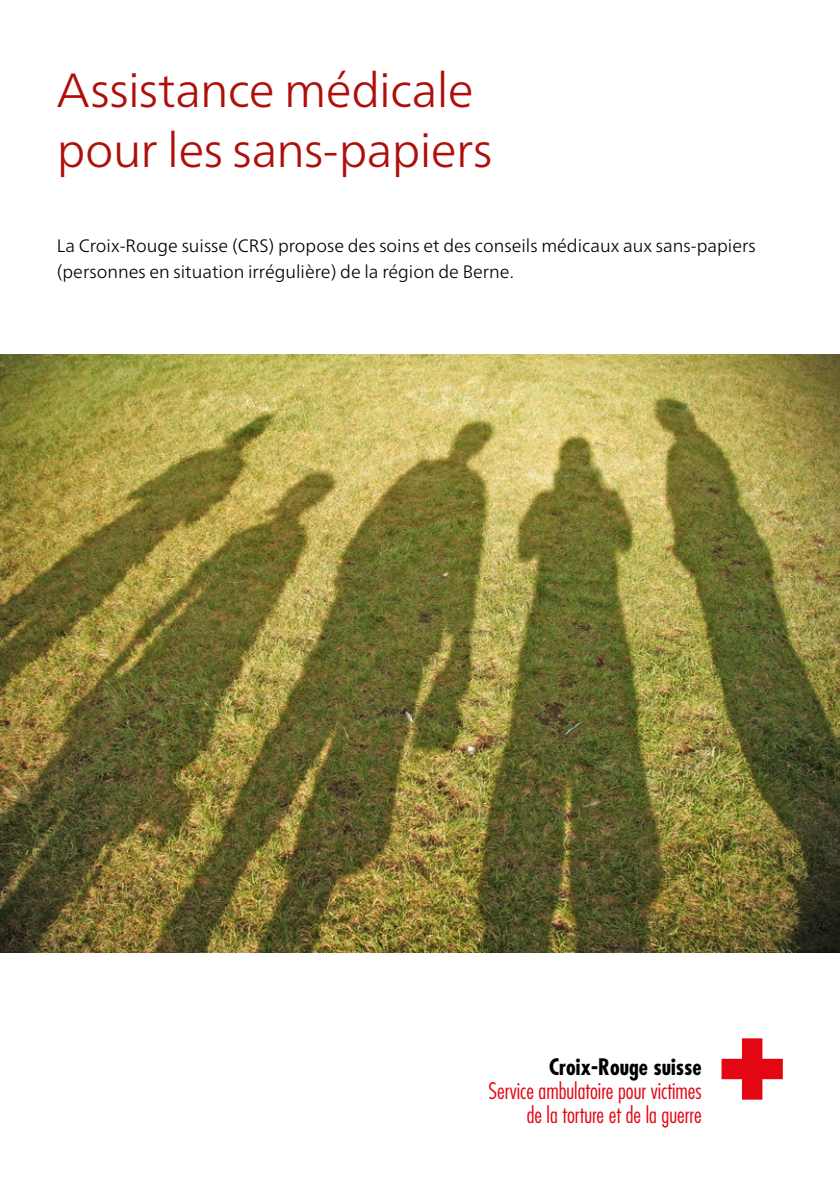
<style>
.page{position:relative;width:840px;height:1191px;background:#fff}
.page>*{position:absolute;margin:0;border:0;box-sizing:border-box;transform-origin:0 0}
.HT{font:300 48px/60px "Frutiger Neue LTW1 G";letter-spacing:-.015em;color:#ae0f0a}
.t1{font:300 condensed 22.2px/23.8px "Futura Std";color:#e30613;text-align:right}
.Grundtext{font:300 18px/25.6px "Frutiger Neue LTW1 G";color:#000}
.s1{font-weight:700;color:#000}
</style>
<div class="page">
<svg style="left:721px;top:1038px;width:61px;height:61px"></svg>
<img style="left:0;top:354px;width:839px;height:598px">
<p class="HT" style="left:57px;top:60px;width:437px">Assistance médicale pour les sans-papiers</p>
<p class="Grundtext" style="left:57px;top:233px;width:700px">La Croix-Rouge suisse (CRS) propose des soins et des conseils médicaux aux sans-papiers (personnes en situation irrégulière) de la région de Berne.</p>
<p class="t1" style="left:488px;top:1055px;width:214px"><span class="s1">Croix-Rouge suisse<br></span>Service ambulatoire pour victimes de la torture et de la guerre</p>
</div>
